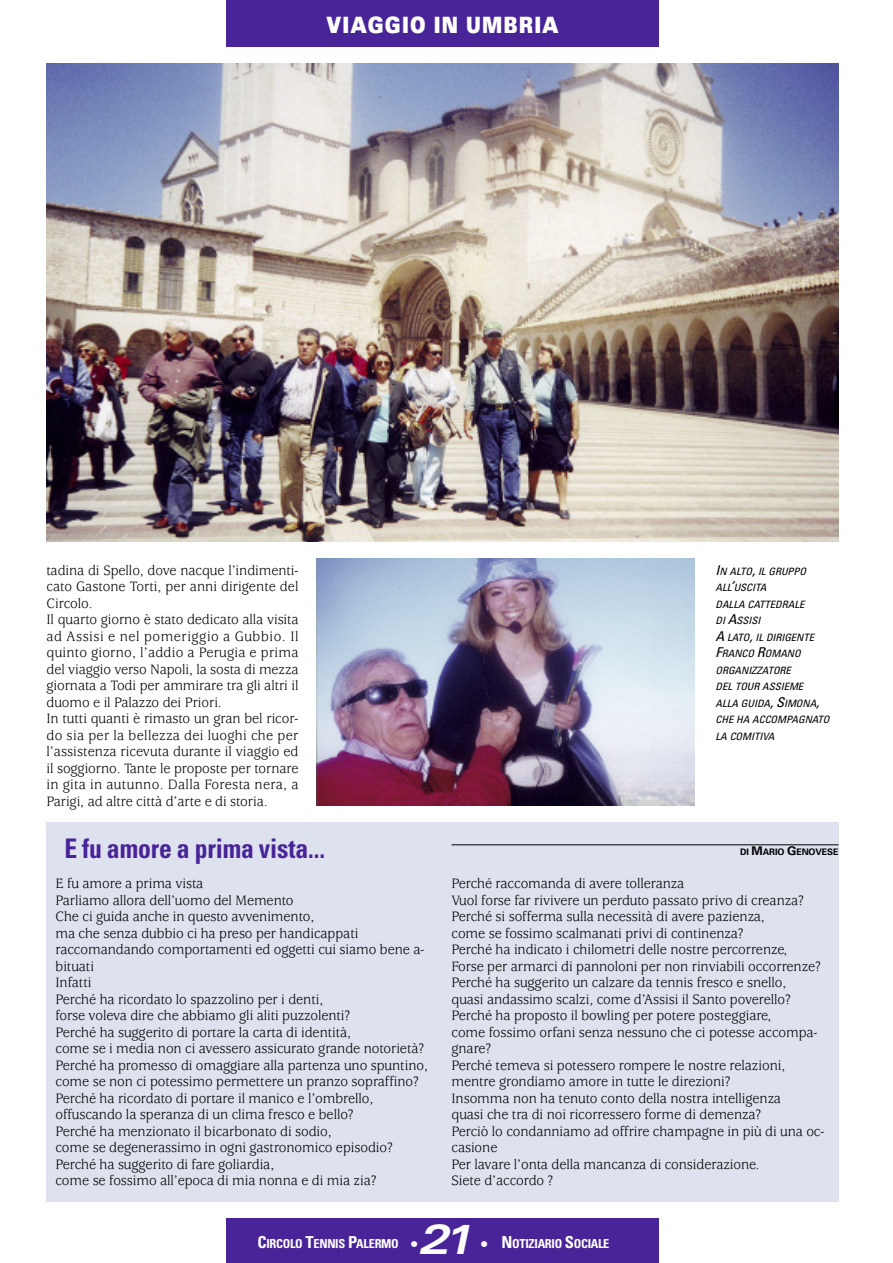
<style>
.page{position:relative;width:893px;height:1263px;background:#fff}
.page>*{position:absolute;margin:0;border:0;box-sizing:border-box;transform-origin:0 0}
.t1{font:italic 700 expanded 42px "Univers";color:#fff}
.t2{font:700 condensed 27px "Univers";letter-spacing:-.005em;color:#482498;scale:.95 1}
.t3{font:900 expanded 22.5px "Univers";letter-spacing:.085em;color:#fff;scale:.65 1}
.t4{font:15px/16.5px "Usherwood";letter-spacing:-.005em;color:#000;scale:.95 1}
.t5{font:700 condensed 12.3px "Univers";letter-spacing:-.025em;color:#fff}
.t6{font:italic condensed 10.2px/16.5px "Univers";letter-spacing:-.005em;color:#000;scale:1.07 1}
.t7{font:700 9px "Univers";letter-spacing:-.015em;color:#000}
.s1{font-size:13.5px}
.s2{font-size:12px}
.s3{font-size:16.5px}
.s4{font-weight:900;font-stretch:normal;font-size:16.5px}
</style>
<div class="page">
<div style="left:226px;top:1218px;width:432px;height:45px;background:#482498"></div>
<div style="left:226px;top:0;width:432px;height:47px;background:#482498"></div>
<img style="left:46px;top:63px;width:792px;height:479px">
<img style="left:316px;top:558px;width:378px;height:248px">
<div style="left:46px;top:822px;width:792px;height:380px;background:#dee1ee"></div>
<hr style="left:451px;top:844px;width:387px;height:1px;background:#000">
<h3 class="t3" style="left:327px;top:17px;width:358px">VIAGGIO IN UMBRIA</h3>
<p class="t4" style="left:47px;top:563px;width:267px">tadina di Spello, dove nacque l’indimenti&shy;cato Gastone Torti, per anni dirigente del Circolo.<br>Il quarto giorno è stato dedicato alla visita ad Assisi e nel pomeriggio a Gubbio. Il quinto giorno, l’addio a Perugia e prima del viaggio verso Napoli, la sosta di mezza giornata a Todi per ammirare tra gli altri il duomo e il Palazzo dei Priori.<br>In tutti quanti è rimasto un gran bel ricor&shy;do sia per la bellezza dei luoghi che per l’assistenza ricevuta durante il viaggio ed il soggiorno. Tante le proposte per tornare in gita in autunno. Dalla Foresta nera, a Parigi, ad altre città d’arte e di storia.</p>
<p class="t6" style="left:715px;top:563px;width:108px"><span class="s1">I</span>N ALTO<span class="s1">,</span> IL GRUPPO<br>ALL<span class="s1">’</span>USCITA<br>DALLA CATTEDRALE<br>DI <span class="s1">A</span>SSISI<br><span class="s1">A</span> LATO<span class="s1">,</span> IL DIRIGENTE<br><span class="s1">F</span>RANCO <span class="s1">R</span>OMANO<br>ORGANIZZATORE<br>DEL TOUR ASSIEME<br>ALLA GUIDA<span class="s1">, S</span>IMONA<span class="s1">,<br></span>CHE HA ACCOMPAGNATO<br>LA COMITIVA</p>
<h2 class="t2" style="left:65px;top:838px;width:276px">E fu amore a prima vista...</h2>
<p class="t7" style="left:740px;top:849px;width:100px">DI <span class="s2">M</span>ARIO <span class="s2">G</span>ENOVESE</p>
<p class="t4" style="left:55px;top:877px;width:394px">E fu amore a prima vista<br>Parliamo allora dell’uomo del Memento<br>Che ci guida anche in questo avvenimento,<br>ma che senza dubbio ci ha preso per handicappati raccomandando comportamenti ed oggetti cui siamo bene a&shy;bituati<br>Infatti<br>Perché ha ricordato lo spazzolino per i denti,<br>forse voleva dire che abbiamo gli aliti puzzolenti?<br>Perché ha suggerito di portare la carta di identità,<br>come se i media non ci avessero assicurato grande notorietà?<br>Perché ha promesso di omaggiare alla partenza uno spuntino, come se non ci potessimo permettere un pranzo sopraffino?<br>Perché ha ricordato di portare il manico e l’ombrello, offuscando la speranza di un clima fresco e bello?<br>Perché ha menzionato il bicarbonato di sodio,<br>come se degenerassimo in ogni gastronomico episodio?<br>Perché ha suggerito di fare goliardia,<br>come se fossimo all’epoca di mia nonna e di mia zia?</p>
<p class="t4" style="left:451px;top:877px;width:394px">Perché raccomanda di avere tolleranza<br>Vuol forse far rivivere un perduto passato privo di creanza?<br>Perché si sofferma sulla necessità di avere pazienza,<br>come se fossimo scalmanati privi di continenza?<br>Perché ha indicato i chilometri delle nostre percorrenze,<br>Forse per armarci di pannoloni per non rinviabili occorrenze?<br>Perché ha suggerito un calzare da tennis fresco e snello,<br>quasi andassimo scalzi, come d’Assisi il Santo poverello?<br>Perché ha proposto il bowling per potere posteggiare,<br>come fossimo orfani senza nessuno che ci potesse accompa&shy;gnare?<br>Perché temeva si potessero rompere le nostre relazioni, mentre grondiamo amore in tutte le direzioni?<br>Insomma non ha tenuto conto della nostra intelligenza<br>quasi che tra di noi ricorressero forme di demenza?<br>Perciò lo condanniamo ad offrire champagne in più di una oc&shy;casione<br>Per lavare l’onta della mancanza di considerazione.<br>Siete d’accordo ?</p>
<p class="t5" style="left:258px;top:1239px;width:162px"><span class="s3">C</span>IRCOLO <span class="s3">T</span>ENNIS <span class="s3">P</span>ALERMO <span class="s4">•</span></p>
<h1 class="t1" style="left:418px;top:1224px;width:57px">21</h1>
<p class="t5" style="left:480px;top:1239px;width:131px"><span class="s4">•</span> <span class="s3">N</span>OTIZIARIO <span class="s3">S</span>OCIALE</p>
</div>
